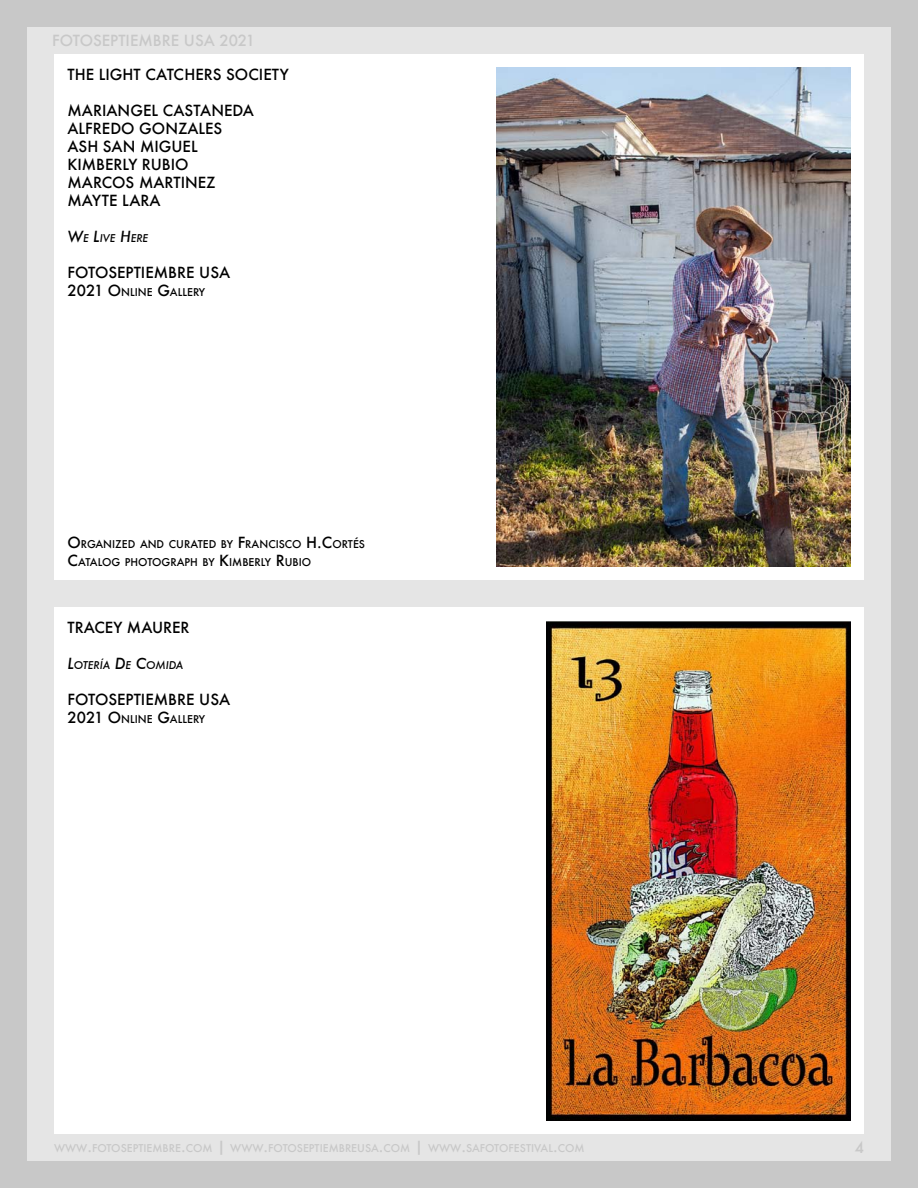
<style>
.page{position:relative;width:918px;height:1188px;background:#c8c8c8}
.page>*{position:absolute;margin:0;border:0;box-sizing:border-box;transform-origin:0 0}
.t1{font:500 15px/18px "Futura";color:#000}
.t2{font:500 15px "Futura";color:#c8c8c8}
.t3{font:500 15px "Futura";color:#c8c8c8}
.t4{font:500 10.5px "Futura";color:#000}
.t5{font:500 10.5px "Futura";color:#c8c8c8}
.t6{font:italic 500 10.5px "Futura";color:#000}
.s1{font-size:15px}
.s2{font-size:10.5px}
</style>
<div class="page">
<div style="left:27px;top:27px;width:864px;height:1134px;background:#e5e5e5"></div>
<div style="left:54px;top:54px;width:810px;height:1080px;background:#fff"></div>
<div style="left:27px;top:580px;width:864px;height:28px;background:#e5e5e5"></div>
<img style="left:497px;top:68px;width:353px;height:499px">
<img style="left:546px;top:621px;width:305px;height:499px">
<p class="t2" style="left:52px;top:30px;width:205px">FOTOSEPTIEMBRE USA 2021</p>
<p class="t1" style="left:68px;top:65px;width:223px">THE LIGHT CATCHERS SOCIETY</p>
<p class="t1" style="left:68px;top:101px;width:188px">MARIANGEL CASTANEDA<br>ALFREDO GONZALES<br>ASH SAN MIGUEL<br>KIMBERLY RUBIO<br>MARCOS MARTINEZ<br>MAYTE LARA</p>
<p class="t6" style="left:68px;top:231px;width:82px"><span class="s1">W</span>E <span class="s1">L</span>IVE <span class="s1">H</span>ERE</p>
<p class="t1" style="left:68px;top:263px;width:164px">FOTOSEPTIEMBRE USA<br>2021 O<span class="s2">NLINE</span></p>
<p class="t4" style="left:157px;top:285px;width:20px"><span class="s1">G</span>ALLE</p>
<p class="t4" style="left:193px;top:285px;width:14px">RY</p>
<p class="t4" style="left:68px;top:537px;width:28px"><span class="s1">O</span>RGANI</p>
<p class="t4" style="left:115px;top:537px;width:145px">ZED AN D CU RATED BY <span class="s1">F</span>RANCISCO</p>
<p class="t4" style="left:306px;top:537px;width:59px"><span class="s1">H.C</span>ORTÉS</p>
<p class="t4" style="left:68px;top:555px;width:19px"><span class="s1">C</span>ATALOG</p>
<p class="t4" style="left:125px;top:555px;width:9px">PHOTOG</p>
<p class="t4" style="left:170px;top:555px;width:15px">RAPH</p>
<p class="t4" style="left:203px;top:555px;width:90px">BY <span class="s1">K</span>IMBERLY <span class="s1">R</span>UBIO</p>
<p class="t1" style="left:68px;top:619px;width:122px">TRACEY MAURER</p>
<p class="t6" style="left:68px;top:658px;width:117px"><span class="s1">L</span>OTERÍA <span class="s1">D</span>E <span class="s1">C</span>OMIDA</p>
<p class="t1" style="left:68px;top:691px;width:164px">FOTOSEPTIEMBRE USA<br>2021 O<span class="s2">NLINE</span></p>
<p class="t4" style="left:157px;top:712px;width:20px"><span class="s1">G</span>ALLE</p>
<p class="t4" style="left:193px;top:712px;width:14px">RY</p>
<p class="t5" style="left:54px;top:1140px;width:45px">WWW<span class="s1">.</span>FOTOSEPTIE</p>
<p class="t5" style="left:152px;top:1140px;width:123px">MBRE<span class="s1">.</span>COM <span class="s1">|</span> WWW<span class="s1">.</span>FOTOSEPTIE</p>
<p class="t5" style="left:329px;top:1140px;width:31px">MBREUSA</p>
<p class="t5" style="left:379px;top:1140px;width:95px"><span class="s1">.</span>COM <span class="s1">|</span> WWW<span class="s1">.</span>SAFOTOFESTI</p>
<p class="t5" style="left:534px;top:1140px;width:52px">VAL<span class="s1">.</span>COM</p>
<p class="t3" style="left:855px;top:1137px;width:11px">4</p>
</div>
